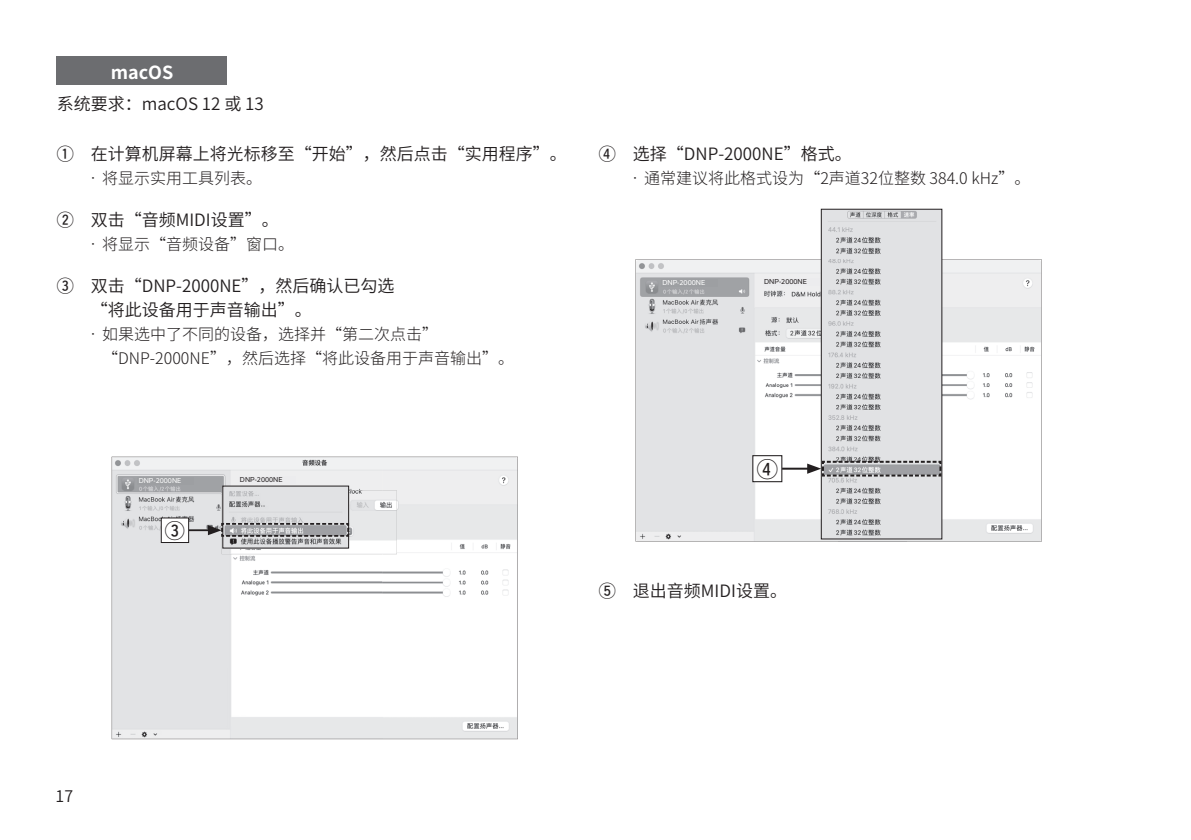
<style>
.page{position:relative;width:1191px;height:840px;background:#fff}
.page>*{position:absolute;margin:0;border:0;box-sizing:border-box;transform-origin:0 0}
.t1{font:21.2px "Marks WHT";color:#231f20}
.t2{font:20px "Marks WHT";color:#231f20}
.t3{font:700 18px "Noto Sans CJ Ksc";color:#fff}
.t4{font:600 17px/24px "Noto Sans CJ Ksc";color:#231f20}
.t5{font:300 16px/24px "Noto Sans CJ Ksc";color:#231f20}
.t6{font:600 16px "Noto Sans CJ Ksc";color:#231f20}
.t7{font:6.6px "Usual";color:#fff}
.t8{font:6.6px "Usual";color:#231f20}
.t9{font:6.4px "Usual";color:#fff}
.t10{font:6.4px "Usual";color:#231f20}
.s1{font-family:"Marks WHT";font-weight:400}
</style>
<div class="page">
<svg style="left:635px;top:259px;width:406px;height:282px;fill:#e7e8e9"></svg>
<img style="left:823px;top:211px;width:117px;height:326px">
<img style="left:823px;top:259px;width:117px;height:1px">
<div style="left:821px;top:209px;width:121px;height:330px;border:1px solid #231f20"></div>
<div style="left:763px;top:278px;width:56px;height:7px;background:#ececee"></div>
<div style="left:661px;top:279px;width:57px;height:7px;background:#9d9fa2"></div>
<div style="left:753px;top:455px;width:29px;height:26px;background:#fff"></div>
<div style="left:752px;top:455px;width:30px;height:27px;border:1px solid #231f20"></div>
<hr style="left:782px;top:467px;width:28px;height:2px;background:#231f20">
<svg style="left:807px;top:459px;width:135px;height:18px;background:#a1a1a3"></svg>
<svg style="left:112px;top:456px;width:406px;height:282px"></svg>
<img style="left:225px;top:487px;width:122px;height:3px">
<div style="left:239px;top:476px;width:56px;height:7px;background:#ececee"></div>
<div style="left:138px;top:477px;width:56px;height:7px;background:#9d9fa2"></div>
<hr style="left:186px;top:529px;width:25px;height:2px;background:#231f20">
<svg style="left:208px;top:490px;width:189px;height:64px;background:#cdced0"></svg>
<div style="left:161px;top:517px;width:28px;height:25px;background:#fff"></div>
<div style="left:161px;top:517px;width:28px;height:25px;border:1px solid #231f20"></div>
<div style="left:57px;top:57px;width:170px;height:28px;background:#6c6d70"></div>
<p class="t3" style="left:111px;top:62px;width:64px">macOS</p>
<p class="t4" style="left:57px;top:92px;width:209px">系统要求：macOS 12 或 13</p>
<p class="t4" style="left:57px;top:142px;width:512px"><span class="s1">Q</span> 在计算机屏幕上将光标移至“开始”，然后点击“实用程序”。</p>
<p class="t5" style="left:85px;top:166px;width:179px">• 将显示实用工具列表。</p>
<p class="t4" style="left:57px;top:208px;width:224px"><span class="s1">W</span> 双击“音频MIDI设置”。</p>
<p class="t5" style="left:85px;top:232px;width:211px">• 将显示“音频设备”窗口。</p>
<p class="t4" style="left:91px;top:274px;width:305px;text-indent:-34px"><span class="s1">E</span> 双击“DNP-2000NE”，然后确认已勾选“将此设备用于声音输出”。</p>
<p class="t5" style="left:102px;top:322px;width:413px;text-indent:-17px">• 如果选中了不同的设备，选择并“第二次点击” “DNP-2000NE”，然后选择“将此设备用于声音输出”。</p>
<p class="t9" style="left:139px;top:476px;width:44px">DNP-2000NE</p>
<p class="t10" style="left:240px;top:475px;width:44px">DNP-2000NE</p>
<p class="t2" style="left:165px;top:520px;width:22px">E</p>
<p class="t4" style="left:599px;top:142px;width:254px"><span class="s1">R</span> 选择“DNP-2000NE”格式。</p>
<p class="t5" style="left:627px;top:166px;width:404px">• 通常建议将此格式设为“2声道32位整数 384.0 kHz”。</p>
<p class="t7" style="left:662px;top:279px;width:44px">DNP-2000NE</p>
<p class="t8" style="left:764px;top:278px;width:44px">DNP-2000NE</p>
<p class="t1" style="left:756px;top:458px;width:23px">R</p>
<p class="t4" style="left:599px;top:578px;width:190px"><span class="s1">T</span> 退出音频MIDI设置。</p>
<p class="t6" style="left:56px;top:786px;width:19px">17</p>
</div>
